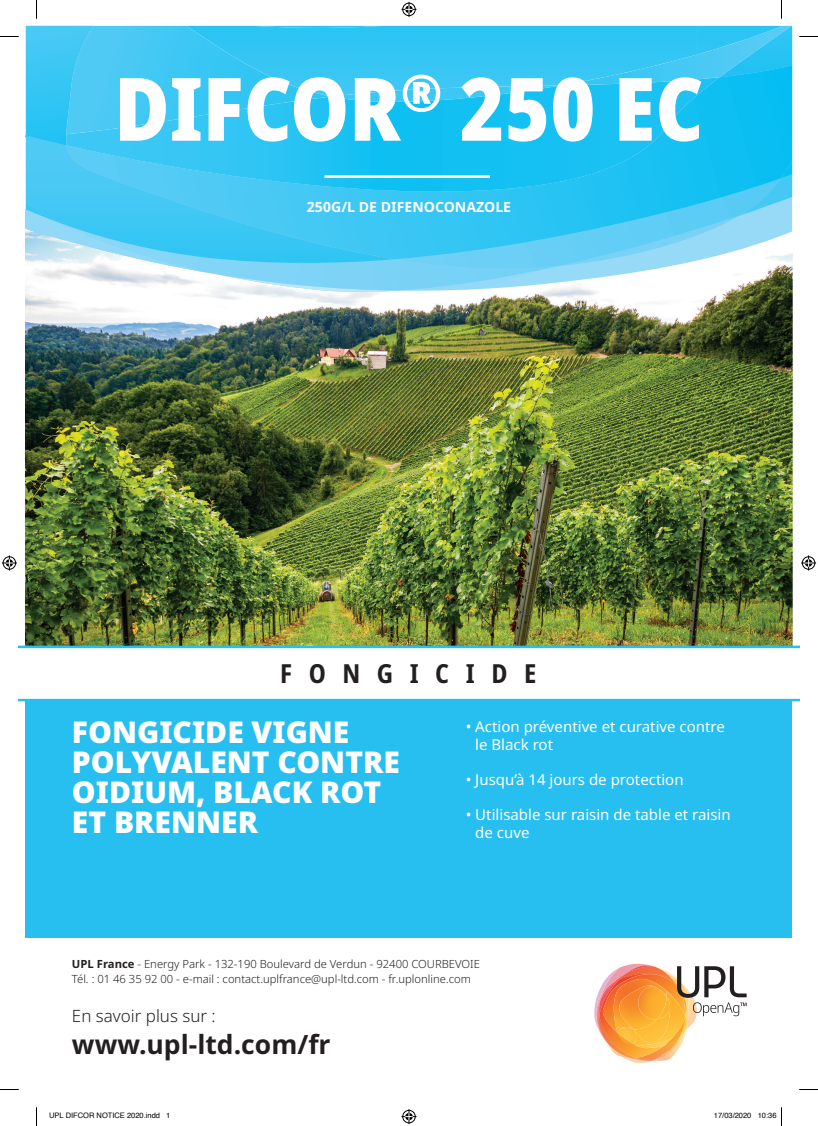
<style>
.page{position:relative;width:818px;height:1126px;background:#fff}
.page>*{position:absolute;margin:0;border:0;box-sizing:border-box;transform-origin:0 0}
.t1{font:900 condensed 87.5px "Noto Sans";color:#fff}
.t2{font:900 30px/30px "Noto Sans";color:#fff}
.t3{font:700 26.5px "Noto Sans";color:#231f20}
.t4{font:700 condensed 26.25px "Noto Sans";letter-spacing:.63em;color:#231f20}
.t5{font:300 17px "Noto Sans";color:#231f20}
.t6{font:15px/17.5px "Noto Sans";color:#fff}
.t7{font:700 14.12px "Noto Sans";color:#fff}
.t8{font:300 11.25px/15px "Noto Sans";color:#231f20}
.t9{font:7.5px "Helvetica";color:#000}
.s1{font-weight:700}
</style>
<div class="page">
<img style="left:26px;top:292px;width:765px;height:353px">
<svg style="left:26px;top:160px;width:765px;height:132px"></svg>
<svg style="left:66px;top:145px;width:725px;height:114px;background:#4bcaf4"></svg>
<svg style="left:66px;top:145px;width:653px;height:47px;background:#27c3f2"></svg>
<svg style="left:26px;top:26px;width:765px;height:119px;background:#29c3f3"></svg>
<img style="left:228px;top:26px;width:299px;height:71px">
<img style="left:526px;top:26px;width:171px;height:60px">
<img style="left:186px;top:26px;width:43px;height:28px">
<img style="left:697px;top:26px;width:85px;height:28px">
<img style="left:305px;top:26px;width:79px;height:2px">
<img style="left:254px;top:26px;width:51px;height:2px">
<svg style="left:594px;top:963px;width:152px;height:97px"></svg>
<svg style="left:19px;top:645px;width:779px;height:56px"></svg>
<div style="left:26px;top:699px;width:765px;height:238px;background:#26bff0"></div>
<hr style="left:324px;top:175px;width:165px;height:3px;background:#fff">
<svg style="left:0;top:36px;width:19px;height:1px"></svg>
<svg style="left:799px;top:36px;width:18px;height:1px"></svg>
<svg style="left:0;top:1089px;width:19px;height:1px"></svg>
<svg style="left:799px;top:1089px;width:18px;height:1px"></svg>
<svg style="left:36px;top:0;width:1px;height:19px"></svg>
<svg style="left:36px;top:1107px;width:1px;height:18px"></svg>
<svg style="left:401px;top:2px;width:15px;height:15px"></svg>
<svg style="left:401px;top:1109px;width:15px;height:14px"></svg>
<svg style="left:2px;top:555px;width:15px;height:15px"></svg>
<svg style="left:801px;top:555px;width:14px;height:15px"></svg>
<h1 class="t1" style="left:114px;top:43px;width:590px">DIFCOR<sup>®</sup> 250 EC</h1>
<p class="t7" style="left:306px;top:197px;width:206px">250G/L DE DIFENOCONAZOLE</p>
<h3 class="t4" style="left:280px;top:654px;width:257px">FONGICIDE</h3>
<h3 class="t6" style="left:475px;top:718px;width:251px;text-indent:-10px">• Action préventive et curative contre le Black rot</h3>
<h3 class="t6" style="left:465px;top:771px;width:219px">• Jusqu’à 14 jours de protection</h3>
<h3 class="t6" style="left:475px;top:806px;width:257px;text-indent:-10px">• Utilisable sur raisin de table et raisin de cuve</h3>
<h2 class="t2" style="left:72px;top:716px;width:329px">FONGICIDE VIGNE<br>POLYVALENT CONTRE<br>OIDIUM, BLACK ROT<br>ET BRENNER</h2>
<p class="t8" style="left:72px;top:956px;width:409px"><span class="s1">UPL France</span> - Energy Park - 132-190 Boulevard de Verdun - 92400 COURBEVOIE<br>Tél. : 01 46 35 92 00 - e-mail : contact.uplfrance@upl-ltd.com - fr.uplonline.com</p>
<h3 class="t5" style="left:72px;top:1003px;width:145px">En savoir plus sur :</h3>
<h3 class="t3" style="left:72px;top:1025px;width:260px">www.upl-ltd.com/fr</h3>
<p class="t9" style="left:49px;top:1109px;width:123px">UPL DIFCOR NOTICE 2020.indd 1</p>
<p class="t9" style="left:713px;top:1109px;width:64px">17/03/2020 10:36</p>
</div>
